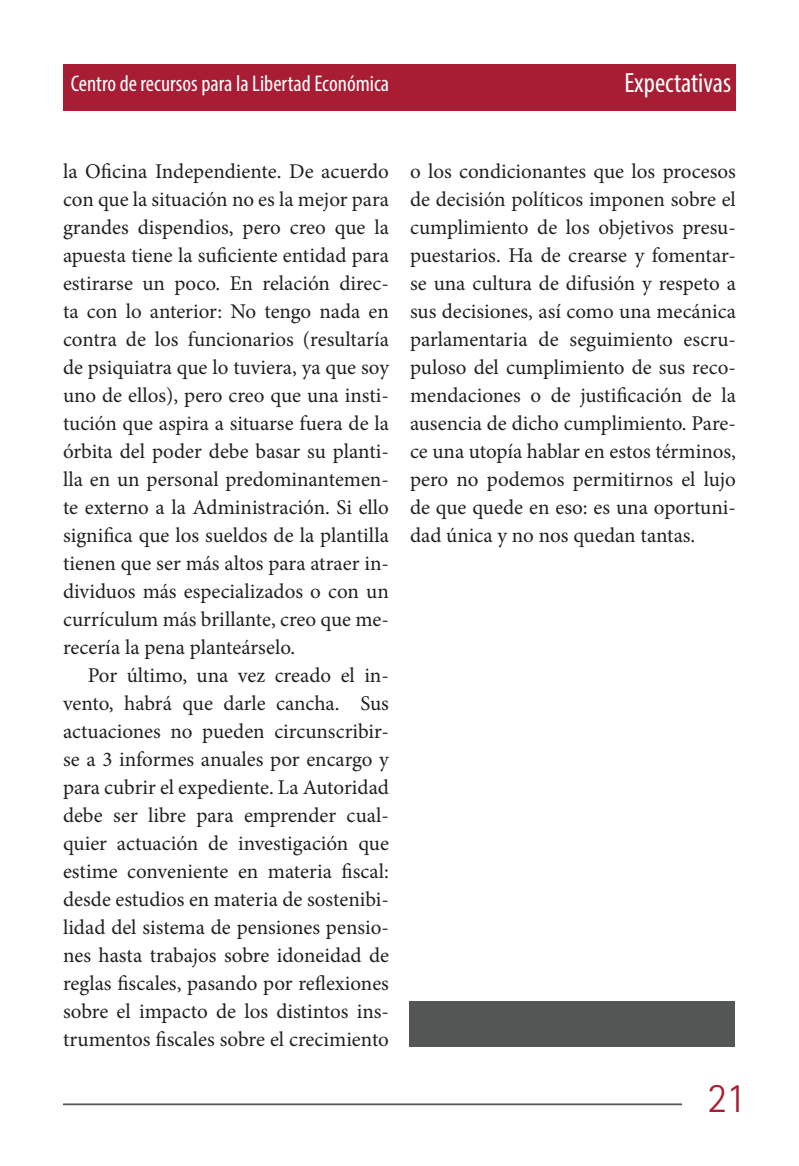
<style>
.page{position:relative;width:799px;height:1166px;background:#fff}
.page>*{position:absolute;margin:0;border:0;box-sizing:border-box;transform-origin:0 0}
.t1{font:300 42px "Rotis Sans Serif";color:#a81d34}
.t2{font:condensed 28px "Myriad Pro";color:#fff}
.t3{font:condensed 22.75px "Myriad Pro";color:#fff}
.t4{font:21px/28px "Minion Pro";letter-spacing:-.01em;color:#231f20;text-align:justify}
</style>
<div class="page">
<div style="left:63px;top:64px;width:673px;height:46px;background:#a81d34"></div>
<div style="left:409px;top:1001px;width:326px;height:45px;background:#545555"></div>
<hr style="left:63px;top:1103px;width:619px;height:2px;background:#545555">
<p class="t3" style="left:71px;top:70px;width:320px">Centro de recursos para la Libertad Económica</p>
<p class="t2" style="left:624px;top:65px;width:108px">Expectativas</p>
<p class="t4" style="left:63px;top:157px;width:328px">la Oficina Independiente. De acuerdo con que la situación no es la mejor para grandes dispendios, pero creo que la apuesta tiene la suficiente entidad para estirarse un poco. En relación direc&shy;ta con lo anterior: No tengo nada en contra de los funcionarios (resultaría de psiquiatra que lo tuviera, ya que soy uno de ellos), pero creo que una insti&shy;tución que aspira a situarse fuera de la órbita del poder debe basar su planti&shy;lla en un personal predominantemen&shy;te externo a la Administración. Si ello significa que los sueldos de la plantilla tienen que ser más altos para atraer in&shy;dividuos más especializados o con un currículum más brillante, creo que me&shy;recería la pena planteárselo.</p>
<p class="t4" style="left:63px;top:661px;width:328px;text-indent:25px">Por último, una vez creado el in&shy;vento, habrá que darle cancha. Sus actuaciones no pueden circunscribir&shy;se a 3 informes anuales por encargo y para cubrir el expediente. La Autoridad debe ser libre para emprender cual&shy;quier actuación de investigación que estime conveniente en materia fiscal: desde estudios en materia de sostenibi&shy;lidad del sistema de pensiones pensio&shy;nes hasta trabajos sobre idoneidad de reglas fiscales, pasando por reflexiones sobre el impacto de los distintos ins&shy;trumentos fiscales sobre el crecimiento</p>
<p class="t4" style="left:410px;top:157px;width:327px">o los condicionantes que los procesos de decisión políticos imponen sobre el cumplimiento de los objetivos presu&shy;puestarios. Ha de crearse y fomentar&shy;se una cultura de difusión y respeto a sus decisiones, así como una mecánica parlamentaria de seguimiento escru&shy;puloso del cumplimiento de sus reco&shy;mendaciones o de justificación de la ausencia de dicho cumplimiento. Pare&shy;ce una utopía hablar en estos términos, pero no podemos permitirnos el lujo de que quede en eso: es una oportuni&shy;dad única y no nos quedan tantas.</p>
<p class="t1" style="left:707px;top:1073px;width:40px">21</p>
</div>
